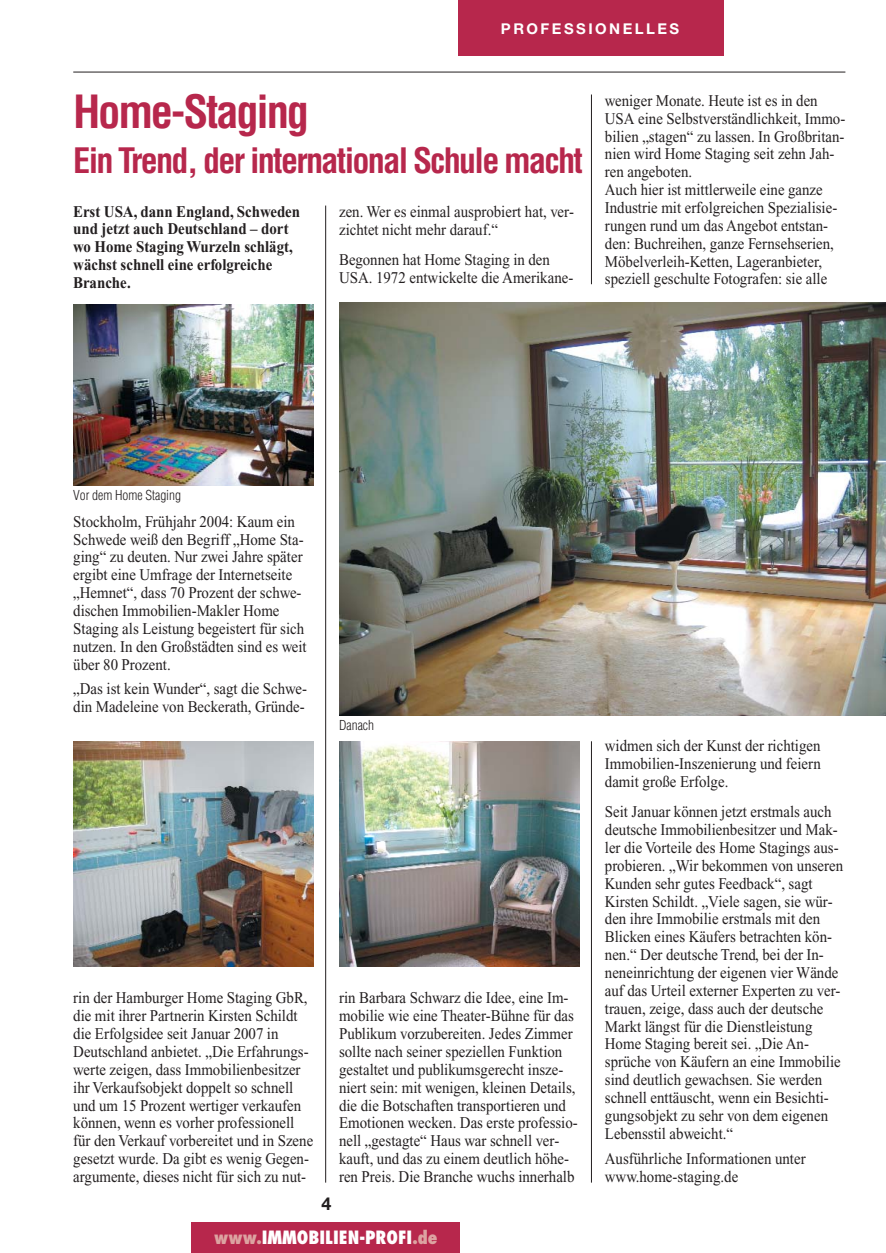
<style>
.page{position:relative;width:886px;height:1253px;background:#fff}
.page>*{position:absolute;margin:0;border:0;box-sizing:border-box;transform-origin:0 0}
.t1{font:700 condensed 44.62px "Helvetica";letter-spacing:-.05em;color:#b7274c}
.t2{font:700 condensed 34.12px "Helvetica";letter-spacing:-.05em;color:#b7274c}
.t3{font:800 condensed 17.85px "Futura";color:#fff}
.t4{font:700 17.85px "Helvetica Neue";color:#231f20}
.t5{font:16.45px/17.8px "Times New Roman";color:#231f20;scale:.91 1}
.t6{font:700 16.45px/17.8px "Times New Roman";color:#231f20;scale:.91 1}
.t7{font:700 14.88px "Helvetica Neue";letter-spacing:.165em;color:#fff}
.t8{font:300 condensed 13.47px "Helvetica";color:#231f20}
.s1{color:#dca3a1}
</style>
<div class="page">
<img style="left:73px;top:0;width:812px;height:1253px">
<p class="t7" style="left:501px;top:24px;width:180px">PROFESSIONELLES</p>
<h1 class="t1" style="left:73px;top:94px;width:237px">Home-Staging</h1>
<h2 class="t2" style="left:73px;top:147px;width:511px">Ein Trend, der international Schule macht</h2>
<p class="t6" style="left:73px;top:204px;width:251px">Erst USA, dann England, Schweden und jetzt auch Deutschland – dort wo Home Staging Wurzeln schlägt, wächst schnell eine erfolgreiche<br>Branche.</p>
<p class="t5" style="left:339px;top:204px;width:260px">zen. Wer es einmal ausprobiert hat, ver&shy;zichtet nicht mehr darauf.“</p>
<p class="t5" style="left:339px;top:252px;width:259px">Begonnen hat Home Staging in den<br>USA. 1972 entwickelte die Amerikane-</p>
<p class="t5" style="left:604px;top:93px;width:266px">weniger Monate. Heute ist es in den USA eine Selbstverständlichkeit, Immo&shy;bilien „stagen“ zu lassen. In Großbritan&shy;nien wird Home Staging seit zehn Jah&shy;ren angeboten.<br>Auch hier ist mittlerweile eine ganze Industrie mit erfolgreichen Spezialisie&shy;rungen rund um das Angebot entstan&shy;den: Buchreihen, ganze Fernsehserien, Möbelverleih-Ketten, Lageranbieter, speziell geschulte Fotografen: sie alle</p>
<p class="t8" style="left:73px;top:490px;width:109px">Vor dem Home Staging</p>
<p class="t5" style="left:73px;top:514px;width:258px">Stockholm, Frühjahr 2004: Kaum ein Schwede weiß den Begriff „Home Sta&shy;ging“ zu deuten. Nur zwei Jahre später ergibt eine Umfrage der Internetseite „Hemnet“, dass 70 Prozent der schwe&shy;dischen Immobilien-Makler Home Staging als Leistung begeistert für sich nutzen. In den Großstädten sind es weit über 80 Prozent.</p>
<p class="t5" style="left:73px;top:681px;width:258px">„Das ist kein Wunder“, sagt die Schwe&shy;din Madeleine von Beckerath, Gründe-</p>
<p class="t8" style="left:339px;top:720px;width:36px">Danach</p>
<p class="t5" style="left:73px;top:990px;width:265px">rin der Hamburger Home Staging GbR, die mit ihrer Partnerin Kirsten Schildt die Erfolgsidee seit Januar 2007 in Deutschland anbietet. „Die Erfahrungs&shy;werte zeigen, dass Immobilienbesitzer ihr Verkaufsobjekt doppelt so schnell und um 15 Prozent wertiger verkaufen können, wenn es vorher professionell für den Verkauf vorbereitet und in Szene gesetzt wurde. Da gibt es wenig Gegen&shy;argumente, dieses nicht für sich zu nut-</p>
<p class="t4" style="left:321px;top:1197px;width:11px">4</p>
<p class="t5" style="left:339px;top:990px;width:264px">rin Barbara Schwarz die Idee, eine Im&shy;mobilie wie eine Theater-Bühne für das Publikum vorzubereiten. Jedes Zimmer sollte nach seiner speziellen Funktion gestaltet und publikumsgerecht insze&shy;niert sein: mit wenigen, kleinen Details, die die Botschaften transportieren und Emotionen wecken. Das erste professio&shy;nell „gestagte“ Haus war schnell ver&shy;kauft, und das zu einem deutlich höhe&shy;ren Preis. Die Branche wuchs innerhalb</p>
<p class="t3" style="left:214px;top:1230px;width:225px"><span class="s1">www.</span>IMMOBILIEN-PROFI<span class="s1">.de</span></p>
<p class="t5" style="left:604px;top:738px;width:239px;text-align:justify">widmen sich der Kunst der richtigen Immobilien-Inszenierung und feiern damit große Erfolge.</p>
<p class="t5" style="left:604px;top:804px;width:263px">Seit Januar können jetzt erstmals auch deutsche Immobilienbesitzer und Mak&shy;ler die Vorteile des Home Stagings aus&shy;probieren. „Wir bekommen von unseren Kunden sehr gutes Feedback“, sagt Kirsten Schildt. „Viele sagen, sie wür&shy;den ihre Immobilie erstmals mit den Blicken eines Käufers betrachten kön&shy;nen.“ Der deutsche Trend, bei der In&shy;neneinrichtung der eigenen vier Wände auf das Urteil externer Experten zu ver&shy;trauen, zeige, dass auch der deutsche Markt längst für die Dienstleistung Home Staging bereit sei. „Die An&shy;sprüche von Käufern an eine Immobilie sind deutlich gewachsen. Sie werden schnell enttäuscht, wenn ein Besichti&shy;gungsobjekt zu sehr von dem eigenen Lebensstil abweicht.“</p>
<p class="t5" style="left:604px;top:1151px;width:222px">Ausführliche Informationen unter www.home-staging.de</p>
</div>
